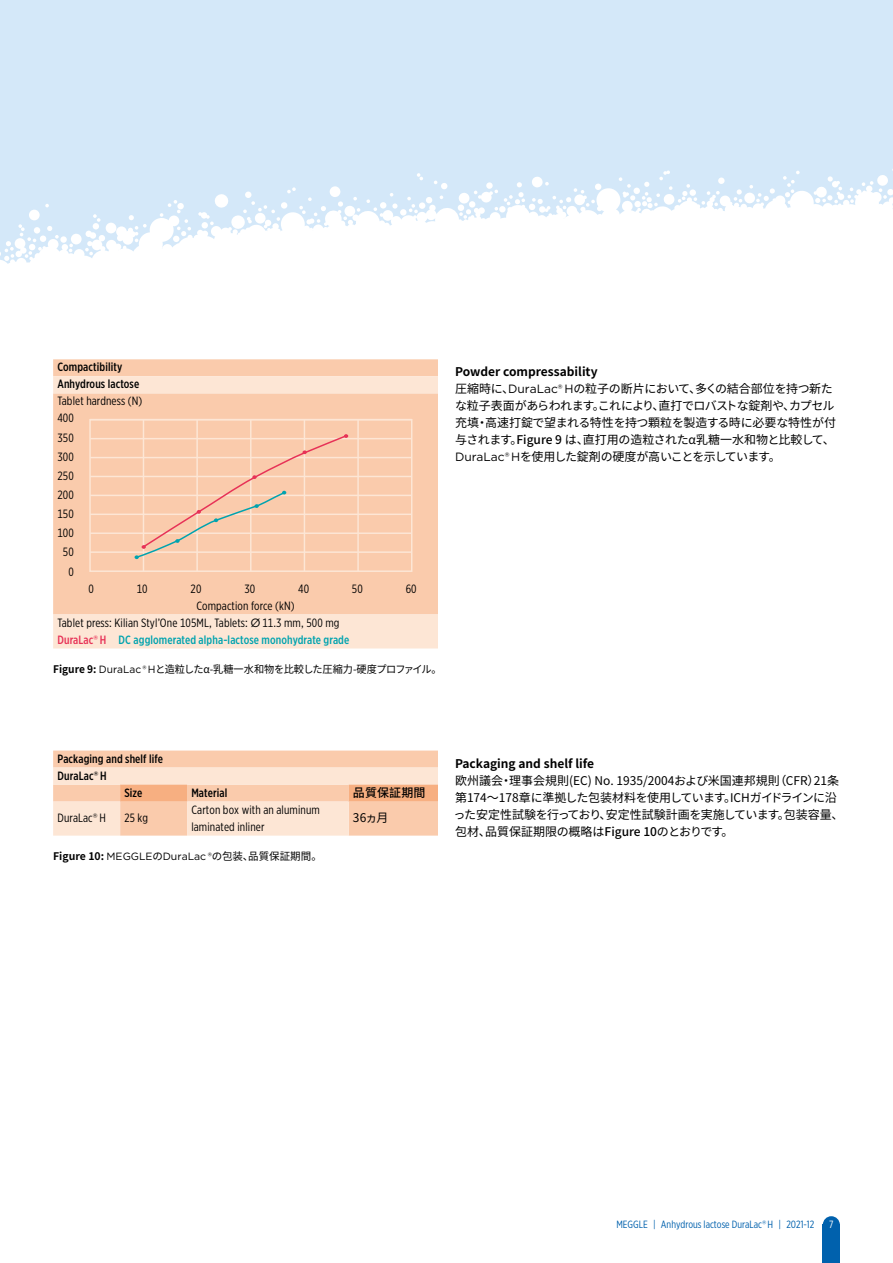
<style>
.page{position:relative;width:893px;height:1263px;background:#fff}
.page>*{position:absolute;margin:0;border:0;box-sizing:border-box;transform-origin:0 0}
.t1{font:12px/19.2px "Gotham X Narrow";letter-spacing:.01em;color:#000}
.t2{font:12px/17px "Noto Sans CJ Kjp";letter-spacing:-.02em;color:#000}
.t3{font:12px/17px "Noto Sans CJ Kjp";color:#000}
.t4{font:500 12px/17px "Gotham X Narrow";letter-spacing:.01em;color:#000}
.t5{font:700 12px "Noto Sans CJ Kjp";color:#000}
.t6{font:500 12px "Noto Sans CJ Ksc";letter-spacing:.01em;color:#000}
.t7{font:12px "Noto Sans CJ Ksc";color:#000}
.t8{font:10.5px "Noto Sans CJ Kjp";letter-spacing:-.02em;color:#000}
.t9{font:10.5px "Gotham X Narrow";color:#0061ad}
.t10{font:10.5px "Gotham";color:#000}
.t11{font:10.5px "Gotham X Narrow";color:#fff}
.s1{font-family:"Gotham"}
.s2{font-weight:500;color:#e73257}
.s3{font-family:"Gotham";font-weight:500;color:#e73257}
.s4{font-weight:500;color:#00a3af}
.s5{font-weight:700}
.s6{font-weight:500}
.s7{font-family:"Noto Sans CJ Kjp";font-weight:700}
.s8{font-family:"Noto Sans CJ Kjp"}
</style>
<div class="page">
<div style="left:0;top:0;width:893px;height:455px;background:#d4e8f9"></div>
<svg style="left:0;top:169px;width:893px;height:286px;fill:#fff"></svg>
<div style="left:823px;top:1225px;width:17px;height:38px;background:#0061ad"></div>
<div style="left:823px;top:1216px;width:17px;height:17px;background:#0061ad;border-radius:50%"></div>
<div style="left:53px;top:359px;width:385px;height:17px;background:#facbac"></div>
<svg style="left:53px;top:376px;width:385px;height:272px;background:#fad2b7"></svg>
<div style="left:89px;top:419px;width:323px;height:153px;border:2px solid #fde6d5"></div>
<hr style="left:143px;top:420px;width:1px;height:151px;background:#fde6d5">
<hr style="left:196px;top:420px;width:2px;height:151px;background:#fde6d5">
<hr style="left:250px;top:420px;width:2px;height:151px;background:#fde6d5">
<hr style="left:304px;top:420px;width:1px;height:151px;background:#fde6d5">
<hr style="left:357px;top:420px;width:2px;height:151px;background:#fde6d5">
<hr style="left:90px;top:419px;width:322px;height:1px;background:#fde6d5">
<hr style="left:90px;top:438px;width:322px;height:1px;background:#fde6d5">
<hr style="left:90px;top:476px;width:322px;height:1px;background:#fde6d5">
<hr style="left:90px;top:514px;width:322px;height:1px;background:#fde6d5">
<hr style="left:90px;top:551px;width:322px;height:2px;background:#fde6d5">
<hr style="left:90px;top:457px;width:322px;height:1px;background:#fde6d5">
<hr style="left:90px;top:495px;width:322px;height:1px;background:#fde6d5">
<hr style="left:90px;top:532px;width:322px;height:2px;background:#fde6d5">
<svg style="left:135px;top:434px;width:213px;height:125px;background:#f7caae"></svg>
<svg style="left:53px;top:750px;width:385px;height:86px;background:#fbd5bb"></svg>
<p class="t4" style="left:57px;top:359px;width:83px">Compactibility<br>Anhydrous lactose</p>
<p class="t1" style="left:57px;top:392px;width:86px;line-height:17px">Tablet hardness (N)<br>400</p>
<p class="t1" style="left:57px;top:427px;width:18px;text-align:right">350<br>300<br>250<br>200<br>150<br>100<br>50<br>0</p>
<p class="t1" style="left:88px;top:578px;width:7px">0</p>
<p class="t1" style="left:137px;top:578px;width:12px">10</p>
<p class="t1" style="left:191px;top:578px;width:12px">20</p>
<p class="t1" style="left:244px;top:578px;width:12px">30</p>
<p class="t1" style="left:298px;top:578px;width:12px">40</p>
<p class="t1" style="left:352px;top:578px;width:12px">50</p>
<p class="t1" style="left:406px;top:578px;width:12px">60</p>
<p class="t1" style="left:57px;top:597px;width:293px;line-height:17px;text-indent:139px">Compaction force (kN)<br>Tablet press: Kilian Styl’One 105ML, Tablets: <span class="s1">Ø</span> 11.3 mm, 500 mg<br><span class="s2">DuraLac</span><span class="s3">®</span> <span class="s2">H</span> <span class="s4">DC agglomerated alpha-lactose monohydrate grade</span></p>
<p class="t8" style="left:53px;top:663px;width:390px"><span class="s5">Figure 9:</span> <span class="s1">DuraLac ® H</span>と造粒したα-乳糖一水和物を比較した圧縮力-硬度プロファイル。</p>
<p class="t2" style="left:455px;top:364px;width:383px"><span class="s5">Powder compressability<br></span>圧縮時に、<span class="s1">DuraLac® H</span>の粒子の断片において、多くの結合部位を持つ新たな粒子表面があらわれます。これにより、直打でロバストな錠剤や、カプセル充填・高速打錠で望まれる特性を持つ顆粒を製造する時に必要な特性が付与されます。<span class="s6">Figure 9</span> は、直打用の造粒されたα乳糖一水和物と比較して、<span class="s1">DuraLac® H</span>を使用した錠剤の硬度が高いことを示しています。</p>
<p class="t4" style="left:57px;top:750px;width:107px">Packaging and shelf life</p>
<p class="t4" style="left:57px;top:767px;width:51px">DuraLac<span class="s1">®</span> H</p>
<p class="t4" style="left:124px;top:784px;width:20px">Size</p>
<p class="t4" style="left:191px;top:784px;width:38px">Material</p>
<p class="t6" style="left:353px;top:786px;width:74px">品質保証期間</p>
<p class="t1" style="left:57px;top:808px;width:50px">DuraLac<span class="s1">®</span> H</p>
<p class="t1" style="left:124px;top:808px;width:25px">25 kg</p>
<p class="t1" style="left:191px;top:801px;width:130px;line-height:17px">Carton box with an aluminum laminated inliner</p>
<p class="t7" style="left:353px;top:811px;width:37px">36ヵ月</p>
<p class="t10" style="left:53px;top:850px;width:270px"><span class="s7">Figure 10:</span> MEGGLE<span class="s8">の</span>DuraLac ®<span class="s8">の包装、品質保証期間。</span></p>
<p class="t5" style="left:455px;top:756px;width:141px">Packaging and shelf life</p>
<p class="t3" style="left:454px;top:772px;width:391px">欧州議会・理事会規則(EC) No. 1935/2004および米国連邦規則（CFR）21条第174～178章に準拠した包装材料を使用しています。ICHガイドラインに沿った安定性試験を行っており、安定性試験計画を実施しています。包装容量、包材、品質保証期限の概略は<span class="s6">Figure 10</span>のとおりです。</p>
<p class="t9" style="left:616px;top:1218px;width:199px">MEGGLE | Anhydrous lactose DuraLac<span class="s1">®</span> H | 2021-12</p>
<p class="t11" style="left:829px;top:1218px;width:6px">7</p>
</div>
